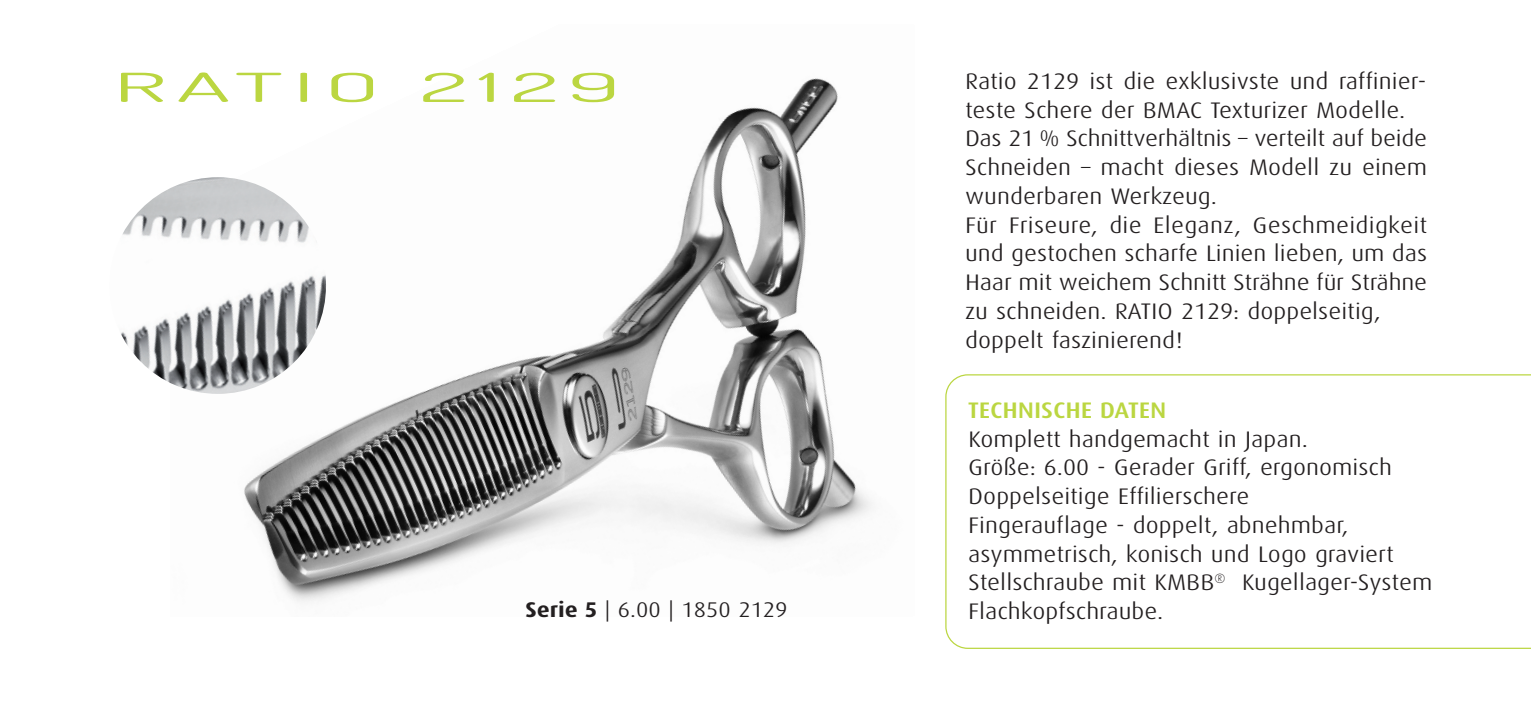
<style>
.page{position:relative;width:1531px;height:716px;background:#fff}
.page>*{position:absolute;margin:0;border:0;box-sizing:border-box;transform-origin:0 0}
.t1{font:40px "Dosis";letter-spacing:.1em;color:#bbd641;scale:2.5 1}
.t2{font:300 22.5px/28.8px "Dax Condensed";color:#231f20;scale:1.3 1}
.t3{font:500 22.5px "Dax Condensed";color:#bbd641;scale:1.3 1}
.t4{font:300 21.25px "Dax Condensed";color:#231f20;scale:1.3 1}
.s1{font-weight:700}
</style>
<div class="page">
<img style="left:180px;top:78px;width:692px;height:524px">
<svg style="left:945px;top:374px;width:586px;height:275px"></svg>
<img style="left:109px;top:177px;width:217px;height:217px;border-radius:50%">
<h1 class="t1" style="left:113px;top:61px;width:204px">RATIO 2129</h1>
<p class="t4" style="left:525px;top:602px;width:203px"><span class="s1">Serie 5</span> | 6.00 | 1850 2129</p>
<p class="t2" style="left:965px;top:69px;width:357px">Ratio 2129 ist die exklusivste und raffinier&shy;teste Schere der BMAC Texturizer Modelle.<br>Das 21 % Schnittverhältnis – verteilt auf beide Schneiden – macht dieses Modell zu einem wunderbaren Werkzeug.<br>Für Friseure, die Eleganz, Geschmeidigkeit und gestochen scharfe Linien lieben, um das Haar mit weichem Schnitt Strähne für Strähne zu schneiden. RATIO 2129: doppelseitig, doppelt faszinierend!</p>
<p class="t3" style="left:968px;top:400px;width:154px">TECHNISCHE DATEN</p>
<p class="t2" style="left:968px;top:427px;width:359px">Komplett handgemacht in Japan.<br>Größe: 6.00 - Gerader Griff, ergonomisch Doppelseitige Effilierschere<br>Fingerauflage - doppelt, abnehmbar, asymmetrisch, konisch und Logo graviert Stellschraube mit KMBB<sup>®</sup> Kugellager-System Flachkopfschraube.</p>
</div>
